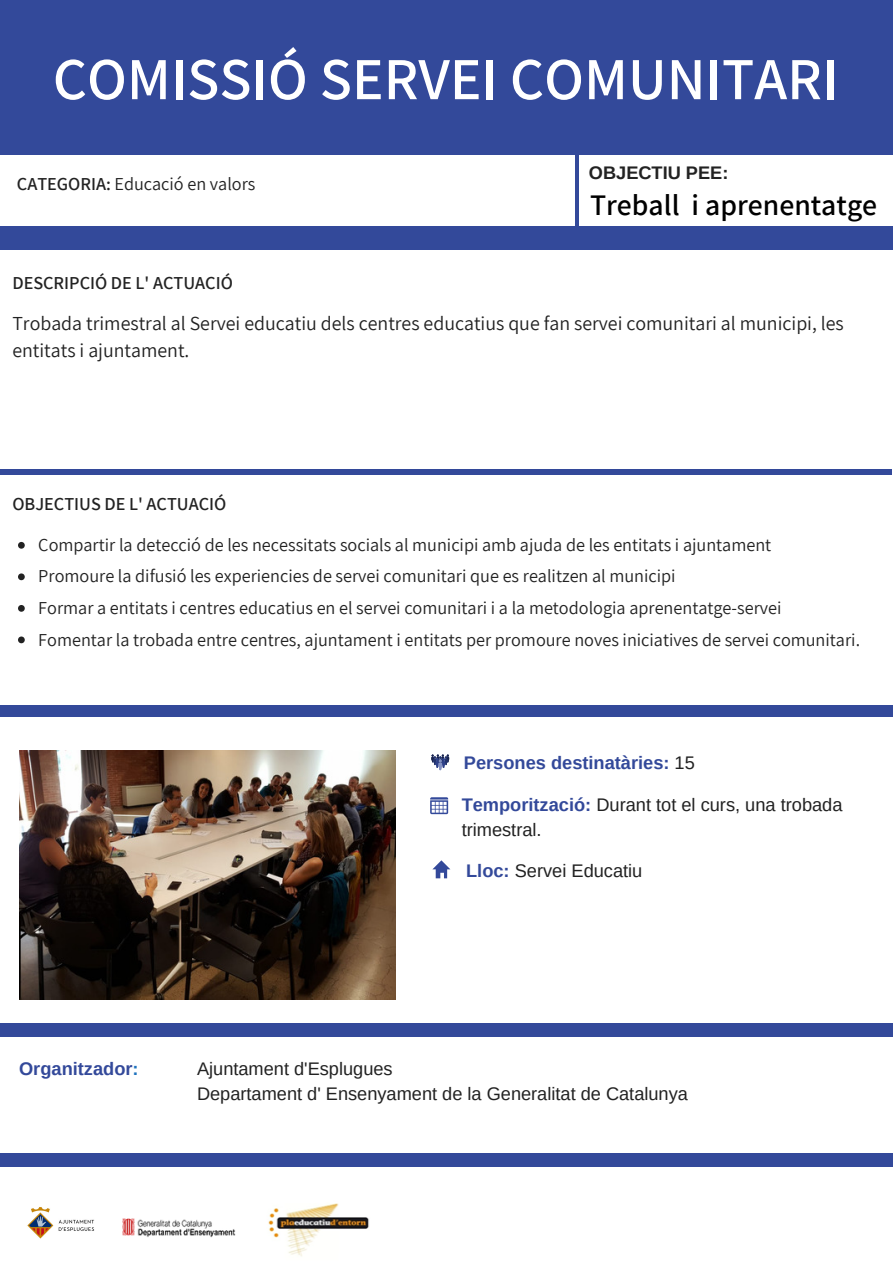
<style>
.page{position:relative;width:893px;height:1263px;background:#fff}
.page>*{position:absolute;margin:0;border:0;box-sizing:border-box;transform-origin:0 0}
.t1{font:600 59.55px "Assistant";color:#fff}
.t2{font:600 29.85px "Assistant";color:#000}
.t3{font:19.8px/27px "Assistant";color:#222}
.t4{font:18.3px/24.8px "Arimo";color:#222}
.t5{font:700 18.3px "Arimo";color:#33499a}
.t6{font:18.15px/31.5px "Assistant";color:#222}
.t7{font:18.15px/24.8px "Arimo";color:#222}
.t8{font:600 18.15px "Assistant";color:#222}
.t9{font:700 18.15px "Arimo";color:#222}
.s1{font-weight:600}
.s2{font-weight:400;color:#222}
.s3{font-weight:700;color:#33499a}
.s4{color:#1e73be}
</style>
<div class="page">
<div style="left:0;top:226px;width:893px;height:24px;background:#33499a"></div>
<div style="left:0;top:0;width:893px;height:154px;background:#33499a"></div>
<div style="left:0;top:705px;width:893px;height:11px;background:#33499a"></div>
<div style="left:0;top:1023px;width:893px;height:14px;background:#33499a"></div>
<div style="left:0;top:1153px;width:893px;height:13px;background:#33499a"></div>
<img style="left:27px;top:1207px;width:67px;height:32px">
<img style="left:19px;top:750px;width:376px;height:250px">
<svg style="left:18px;top:542px;width:7px;height:7px"></svg>
<svg style="left:18px;top:573px;width:7px;height:7px"></svg>
<svg style="left:18px;top:605px;width:7px;height:7px"></svg>
<svg style="left:18px;top:636px;width:7px;height:7px"></svg>
<hr style="left:575px;top:154px;width:4px;height:22px;background:#33499a">
<hr style="left:575px;top:223px;width:4px;height:22px;background:#33499a">
<hr style="left:575px;top:175px;width:4px;height:48px;background:#33499a">
<div style="left:0;top:469px;width:29px;height:6px;background:#33499a"></div>
<div style="left:862px;top:469px;width:30px;height:6px;background:#33499a"></div>
<div style="left:28px;top:469px;width:208px;height:6px;background:#33499a"></div>
<div style="left:235px;top:469px;width:208px;height:6px;background:#33499a"></div>
<div style="left:443px;top:469px;width:208px;height:6px;background:#33499a"></div>
<div style="left:650px;top:469px;width:208px;height:6px;background:#33499a"></div>
<svg style="left:858px;top:469px;width:4px;height:6px"></svg>
<img style="left:123px;top:1218px;width:112px;height:19px">
<svg style="left:430px;top:797px;width:18px;height:17px"></svg>
<svg style="left:431px;top:754px;width:18px;height:16px"></svg>
<img style="left:268px;top:1203px;width:101px;height:54px">
<svg style="left:432px;top:860px;width:18px;height:18px"></svg>
<h1 class="t1" style="left:53px;top:38px;width:787px">COMISSIÓ SERVEI COMUNITARI</h1>
<p class="t6" style="left:17px;top:168px;width:240px"><span class="s1">CATEGORIA:</span> Educació en valors</p>
<p class="t8" style="left:12px;top:271px;width:222px">DESCRIPCIÓ DE L' ACTUACIÓ</p>
<p class="t9" style="left:589px;top:163px;width:141px">OBJECTIU PEE:</p>
<h2 class="t2" style="left:590px;top:185px;width:289px">Treball i aprenentatge</h2>
<p class="t3" style="left:12px;top:309px;width:833px">Trobada trimestral al Servei educatiu dels centres educatius que fan servei comunitari al municipi, les entitats i ajuntament.</p>
<p class="t8" style="left:12px;top:492px;width:216px">OBJECTIUS DE L' ACTUACIÓ</p>
<p class="t6" style="left:38px;top:528px;width:823px">Compartir la detecció de les necessitats socials al municipi amb ajuda de les entitats i ajuntament<br>Promoure la difusió les experiencies de servei comunitari que es realitzen al municipi<br>Formar a entitats i centres educatius en el servei comunitari i a la metodologia aprenentatge-servei<br>Fomentar la trobada entre centres, ajuntament i entitats per promoure noves iniciatives de servei comunitari.</p>
<p class="t5" style="left:464px;top:752px;width:232px">Persones destinatàries: <span class="s2">15</span></p>
<p class="t4" style="left:462px;top:792px;width:382px"><span class="s3">Temporització:</span> Durant tot el curs, una trobada trimestral.</p>
<p class="t4" style="left:466px;top:858px;width:178px"><span class="s3">Lloc:</span> Servei Educatiu</p>
<p class="t5" style="left:19px;top:1059px;width:121px">Organitzador<span class="s4">:</span></p>
<p class="t7" style="left:197px;top:1057px;width:492px">Ajuntament d'Esplugues<br>Departament d' Ensenyament de la Generalitat de Catalunya</p>
</div>
